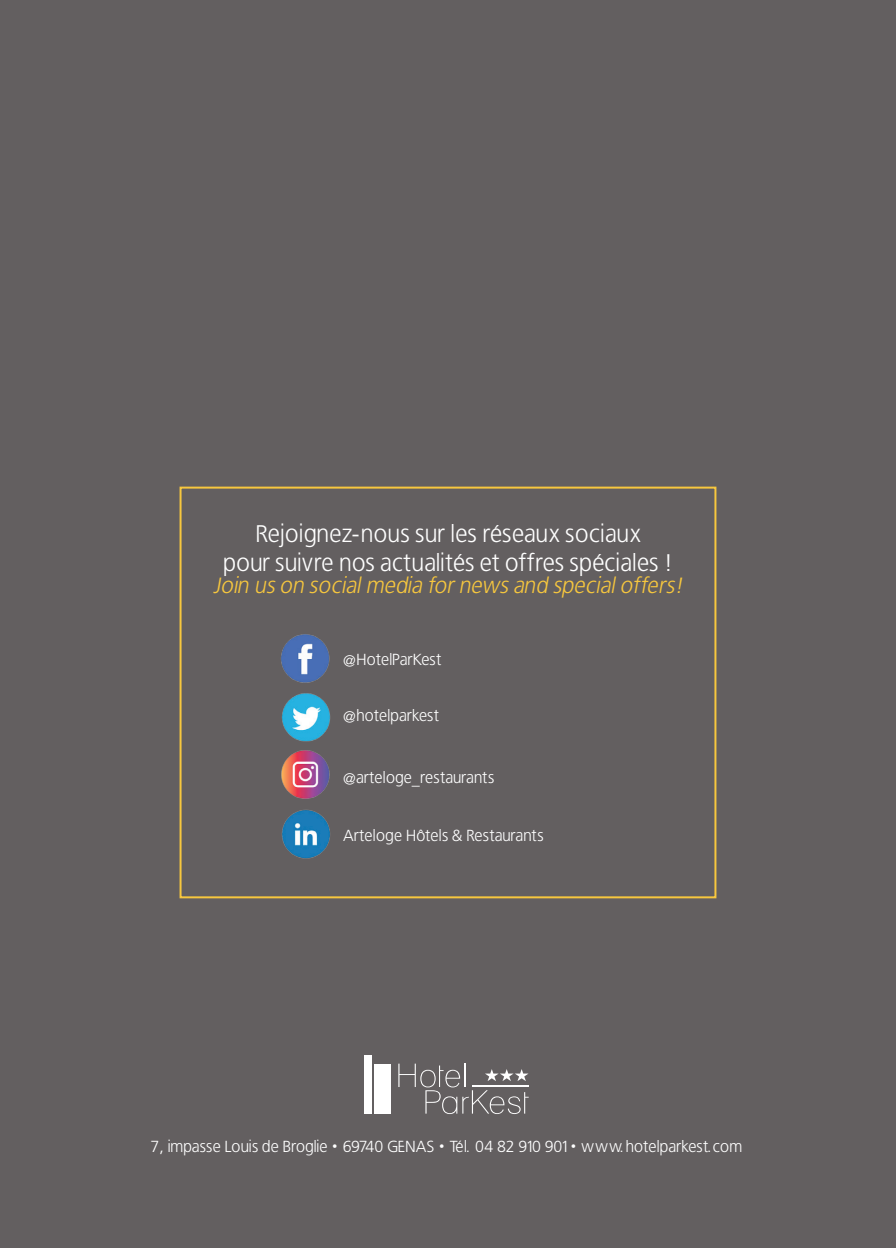
<style>
.page{position:relative;width:896px;height:1248px;background:#fff}
.page>*{position:absolute;margin:0;border:0;box-sizing:border-box;transform-origin:0 0}
.t1{font:24px/28.8px "Bastardus Sans";color:#fff;text-align:center}
.t2{font:italic 22px "Bastardus Sans";color:#f7c73e}
.t3{font:16px "Bastardus Sans";color:#fff}
</style>
<div class="page">
<div style="left:0;top:0;width:896px;height:1247px;background:#635f60"></div>
<div style="left:375px;top:1063px;width:16px;height:50px;background:#fff"></div>
<div style="left:364px;top:1054px;width:8px;height:59px;background:#fff"></div>
<svg style="left:398px;top:1063px;width:131px;height:50px"></svg>
<div style="left:180px;top:486px;width:536px;height:412px;border:2px solid #f7c73e"></div>
<img style="left:282px;top:809px;width:48px;height:50px">
<img style="left:281px;top:750px;width:49px;height:49px">
<img style="left:282px;top:693px;width:49px;height:49px">
<img style="left:281px;top:634px;width:49px;height:49px">
<h1 class="t1" style="left:223px;top:519px;width:451px">Rejoignez-nous sur les réseaux sociaux<br>pour suivre nos actualités et offres spéciales !</h1>
<h2 class="t2" style="left:213px;top:572px;width:476px">Join us on socialmedia fornews and specialoffers!</h2>
<p class="t3" style="left:343px;top:649px;width:100px">@HotelParKest</p>
<p class="t3" style="left:343px;top:706px;width:97px">@hotelparkest</p>
<p class="t3" style="left:343px;top:767px;width:153px">@arteloge_restaurants</p>
<p class="t3" style="left:343px;top:826px;width:202px">Arteloge Hôtels &amp; Restaurants</p>
<p class="t3" style="left:150px;top:1136px;width:593px">7, impasse Louis de Broglie • 69740 GENAS • Tél. 04 82 910 901• www.hotelparkest.com</p>
</div>
